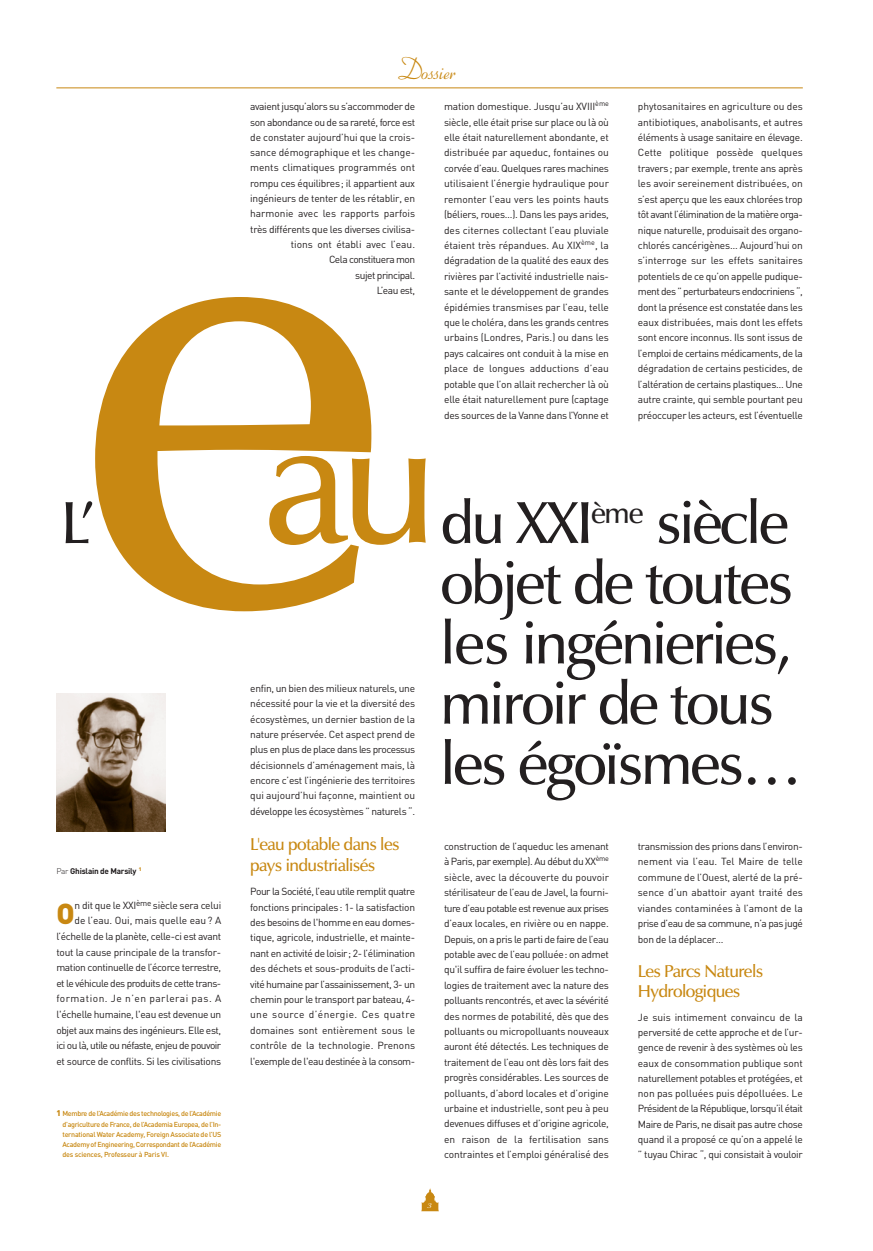
<style>
.page{position:relative;width:873px;height:1251px;background:#fff}
.page>*{position:absolute;margin:0;border:0;box-sizing:border-box;transform-origin:0 0}
.t1{font:600 175.8px "Zapf Humanist 601 BT";color:#c88812}
.t2{font:600 60.15px/60.2px "Zapf Humanist 601 BT";letter-spacing:-.04em;color:#231f20}
.t3{font:30.6px "Ribbon 131 BT";letter-spacing:-.02em;color:#c88812}
.t4{font:900 28.5px "DIN";color:#c88812}
.t5{font:600 17.4px/20.5px "Zapf Humanist 601 BT";letter-spacing:-.035em;color:#c88812}
.t6{font:700 11.25px "Ribbon 131 BT";color:#fff}
.t7{font:10.2px/15.5px "DIN";letter-spacing:-.025em;color:#231f20;text-align:justify}
.t8{font:700 8.1px "DIN";letter-spacing:-.025em;color:#231f20}
.t9{font:500 7.2px/10.2px "DIN";letter-spacing:-.04em;color:#c88812;text-align:justify}
.s1{font-weight:300}
.s2{font-weight:900;font-size:8.1px}
</style>
<div class="page">
<svg style="left:421px;top:1188px;width:18px;height:22px"></svg>
<hr style="left:56px;top:88px;width:746px;height:1px;background:#c88812">
<svg style="left:95px;top:297px;width:276px;height:314px"></svg>
<img style="left:56px;top:693px;width:109px;height:138px">
<h3 class="t3" style="left:400px;top:57px;width:61px">Dossier</h3>
<p class="t7" style="left:444px;top:101px;width:166px">mation domestique. Jusqu’au XVIII<sup>ème </sup>siècle, elle était prise sur place ou là où elle était naturellement abondante, et distribuée par aqueduc, fontaines ou corvée d’eau. Quelques rares machines utilisaient l’énergie hydraulique pour remonter l’eau vers les points hauts (béliers, roues…). Dans les pays arides, des citernes collectant l’eau pluviale étaient très répandues. Au XIX<sup>ème</sup>, la dégradation de la qualité des eaux des rivières par l’activité industrielle nais&shy;sante et le développement de grandes épidémies transmises par l’eau, telle que le choléra, dans les grands centres urbains (Londres, Paris.) ou dans les pays calcaires ont conduit à la mise en place de longues adductions d’eau potable que l’on allait rechercher là où elle était naturellement pure (captage des sources de la Vanne dans l’Yonne et</p>
<p class="t7" style="left:250px;top:101px;width:166px;text-align:right">avaient jusqu’alors su s’accommoder de son abondance ou de sa rareté, force est de constater aujourd’hui que la crois&shy;sance démographique et les change&shy;ments climatiques programmés ont rompu ces équilibres; il appartient aux ingénieurs de tenter de les rétablir, en harmonie avec les rapports parfois très différents que les diverses civilisa&shy;tions ont établi avec l’eau.<br>Cela constituera mon<br>sujet principal.<br>L’eau est,</p>
<p class="t7" style="left:637px;top:101px;width:166px">phytosanitaires en agriculture ou des antibiotiques, anabolisants, et autres éléments à usage sanitaire en élevage.<br>Cette politique possède quelques travers; par exemple, trente ans après les avoir sereinement distribuées, on s’est aperçu que les eaux chlorées trop tôt avant l’élimination de la matière orga&shy;nique naturelle, produisait des organo&shy;chlorés cancérigènes… Aujourd’hui on s’interroge sur les effets sanitaires potentiels de ce qu’on appelle pudique&shy;ment des ” perturbateurs endocriniens “, dont la présence est constatée dans les eaux distribuées, mais dont les effets sont encore inconnus. Ils sont issus de l’emploi de certains médicaments, de la dégradation de certains pesticides, de l’altération de certains plastiques… Une autre crainte, qui semble pourtant peu préoccuper les acteurs, est l’éventuelle</p>
<h1 class="t1" style="left:263px;top:420px;width:175px">au</h1>
<h2 class="t2" style="left:61px;top:502px;width:36px">L’</h2>
<h2 class="t2" style="left:440px;top:502px;width:363px">du XXI<sup>ème</sup> siècle objet de toutes les ingénieries, miroir de tous les égoïsmes…</h2>
<p class="t7" style="left:250px;top:682px;width:166px">enfin, un bien des milieux naturels, une nécessité pour la vie et la diversité des écosystèmes, un dernier bastion de la nature préservée. Cet aspect prend de plus en plus de place dans les processus décisionnels d’aménagement mais, là encore c’est l’ingénierie des territoires qui aujourd’hui façonne, maintient ou développe les écosystèmes ” naturels “.</p>
<h3 class="t5" style="left:250px;top:837px;width:151px">L'eau potable dans les pays industrialisés</h3>
<p class="t7" style="left:250px;top:885px;width:166px">Pour la Société, l’eau utile remplit quatre fonctions principales: 1- la satisfaction des besoins de l'homme en eau domes&shy;tique, agricole, industrielle, et mainte&shy;nant en activité de loisir; 2- l’élimination des déchets et sous-produits de l’acti&shy;vité humaine par l’assainissement, 3- un chemin pour le transport par bateau, 4- une source d’énergie. Ces quatre domaines sont entièrement sous le contrôle de la technologie. Prenons l'exemple de l'eau destinée à la consom-</p>
<p class="t7" style="left:444px;top:840px;width:166px">construction de l’aqueduc les amenant à Paris, par exemple). Au début du XX<sup>ème </sup>siècle, avec la découverte du pouvoir stérilisateur de l’eau de Javel, la fourni&shy;ture d’eau potable est revenue aux prises d’eaux locales, en rivière ou en nappe.<br>Depuis, on a pris le parti de faire de l’eau potable avec de l’eau polluée: on admet qu'il suffira de faire évoluer les techno&shy;logies de traitement avec la nature des polluants rencontrés, et avec la sévérité des normes de potabilité, dès que des polluants ou micropolluants nouveaux auront été détectés. Les techniques de traitement de l’eau ont dès lors fait des progrès considérables. Les sources de polluants, d’abord locales et d’origine urbaine et industrielle, sont peu à peu devenues diffuses et d’origine agricole, en raison de la fertilisation sans contraintes et l’emploi généralisé des</p>
<p class="t7" style="left:637px;top:840px;width:166px">transmission des prions dans l’environ&shy;nement via l’eau. Tel Maire de telle commune de l’Ouest, alerté de la pré&shy;sence d’un abattoir ayant traité des viandes contaminées à l’amont de la prise d’eau de sa commune, n’a pas jugé bon de la déplacer…</p>
<h3 class="t5" style="left:637px;top:964px;width:127px;line-height:19.4px">Les Parcs Naturels<br>Hydrologiques</h3>
<p class="t7" style="left:637px;top:1010px;width:166px">Je suis intimement convaincu de la perversité de cette approche et de l’ur&shy;gence de revenir à des systèmes où les eaux de consommation publique sont naturellement potables et protégées, et non pas polluées puis dépolluées. Le Président de la République, lorsqu’il était Maire de Paris, ne disait pas autre chose quand il a proposé ce qu’on a appelé le ” tuyau Chirac “, qui consistait à vouloir</p>
<p class="t8" style="left:56px;top:868px;width:87px"><span class="s1">Par</span> Ghislain de Marsily <sup>1</sup></p>
<h3 class="t4" style="left:56px;top:903px;width:20px">O</h3>
<p class="t7" style="left:56px;top:898px;width:166px;text-align:right">n dit que le XXI<sup>ème</sup> siècle sera celui<br>de l’eau. Oui, mais quelle eau ? A l’échelle de la planète, celle-ci est avant tout la cause principale de la transfor&shy;mation continuelle de l’écorce terrestre, et le véhicule des produits de cette trans&shy;formation. Je n’en parlerai pas. A l'échelle humaine, l'eau est devenue un objet aux mains des ingénieurs. Elle est, ici ou là, utile ou néfaste, enjeu de pouvoir et source de conflits. Si les civilisations</p>
<p class="t9" style="left:62px;top:1109px;width:160px;text-indent:-6px"><span class="s2">1</span> Membre de l’Académie des technologies, de l’Académie d’agriculture de France, de l’Academia Europea, de l’In&shy;ternational Water Academy, Foreign Associate de l’US Academy of Engineering, Correspondant de l’Académie des sciences, Professeur à Paris VI.</p>
<p class="t6" style="left:428px;top:1199px;width:6px">3</p>
</div>
